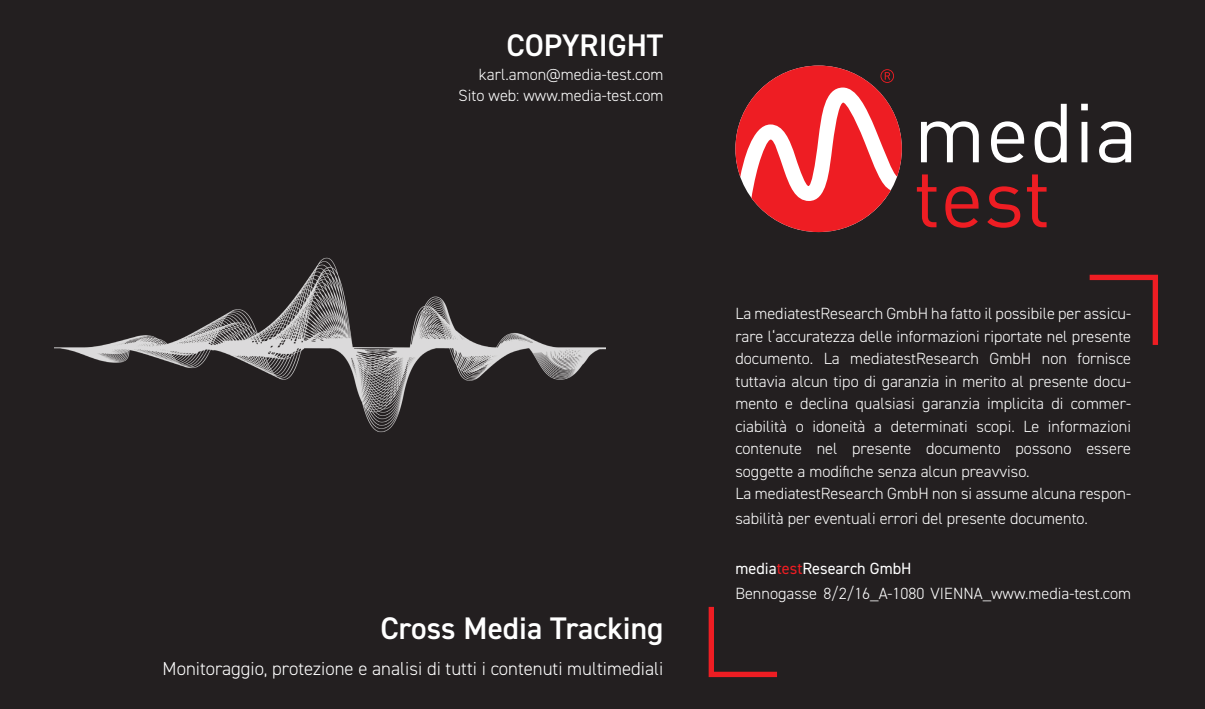
<style>
.page{position:relative;width:1205px;height:709px;background:#231f20}
.page>*{position:absolute;margin:0;border:0;box-sizing:border-box;transform-origin:0 0}
.t1{font:600 31.25px "DIN2014";color:#fff}
.t2{font:300 18.75px "DIN2014";color:#fff}
.t3{font:300 16.25px/22.5px "DIN2014";color:#fff}
.s1{font-weight:400}
.s2{font-weight:400;color:#ee1d23}
</style>
<div class="page">
<svg style="left:917px;top:174px;width:129px;height:54px"></svg>
<svg style="left:921px;top:104px;width:210px;height:59px"></svg>
<svg style="left:735px;top:66px;width:167px;height:166px"></svg>
<img style="left:54px;top:257px;width:551px;height:176px">
<svg style="left:1089px;top:275px;width:69px;height:70px"></svg>
<svg style="left:708px;top:607px;width:69px;height:70px"></svg>
<h1 class="t1" style="left:506px;top:25px;width:158px">COPYRIGHT</h1>
<p class="t3" style="left:459px;top:64px;width:206px;line-height:21.2px;text-align:right">karl.amon@media-test.com<br>Sito web: www.media-test.com</p>
<h1 class="t1" style="left:380px;top:607px;width:284px">Cross Media Tracking</h1>
<p class="t2" style="left:163px;top:657px;width:502px">Monitoraggio, protezione e analisi di tutti i contenuti multimediali</p>
<p class="t3" style="left:735px;top:302px;width:397px">La mediatestResearch GmbH ha fatto il possibile per assicu&shy;rare l‘accuratezza delle informazioni riportate nel presente documento. La mediatestResearch GmbH non fornisce tuttavia alcun tipo di garanzia in merito al presente docu&shy;mento e declina qualsiasi garanzia implicita di commer&shy;ciabilità o idoneità a determinati scopi. Le informazioni contenute nel presente documento possono essere soggette a modifiche senza alcun preavviso.<br>La mediatestResearch GmbH non si assume alcuna respon-</p>
<p class="t3" style="left:735px;top:507px;width:354px">sabilità per eventuali errori del presente documento.</p>
<p class="t3" style="left:735px;top:556px;width:397px;line-height:25px"><span class="s1">media</span><span class="s2">test</span><span class="s1">Research GmbH<br></span>Bennogasse 8/2/16_A-1080 VIENNA_www.media-test.com</p>
</div>
